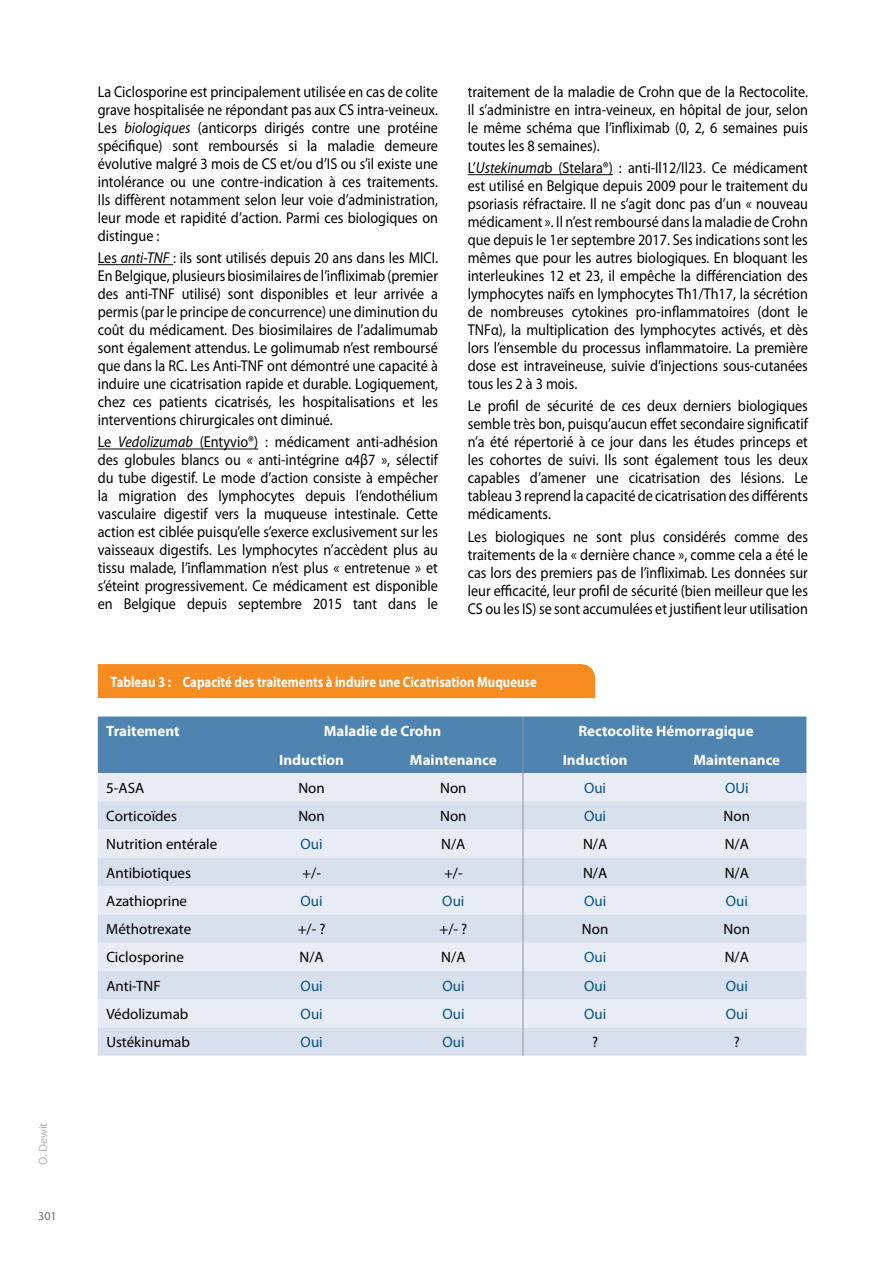
<style>
.page{position:relative;width:893px;height:1263px;background:#fff}
.page>*{position:absolute;margin:0;border:0;box-sizing:border-box;transform-origin:0 0}
.t1{font:15.75px/18px "Myriad Pro";color:#000;text-align:justify;scale:.9 1}
.t2{font:15px "Myriad Pro";color:#000}
.t3{font:700 15px "Myriad Pro";color:#fff}
.t4{font:700 15px "Myriad Pro";color:#fff;scale:.85 1}
.t5{font:15px "Myriad Pro";color:#005387}
.t6{font:12px "Myriad Pro";color:#b1b4b6}
.t7{font:12px "Myriad Pro";color:#6d6e71}
.s1{font-style:italic}
</style>
<div class="page">
<hr style="left:468px;top:174px;width:145px;height:1px;background:#000">
<hr style="left:98px;top:264px;width:75px;height:1px;background:#000">
<hr style="left:98px;top:449px;width:160px;height:1px;background:#000">
<svg style="left:98px;top:716px;width:708px;height:340px;background:#c7d5e5"></svg>
<div style="left:98px;top:664px;width:497px;height:34px;background:#f68b1f"></div>
<p class="t6" style="left:36px;top:1165px;width:44px;rotate:-90deg">O. Dewit</p>
<p class="t7" style="left:38px;top:1209px;width:20px">301</p>
<p class="t1" style="left:98px;top:82px;width:379px">La Ciclosporine est principalement utilisée en cas de colite grave hospitalisée ne répondant pas aux CS intra-veineux.<br>Les <span class="s1">biologiques</span> (anticorps dirigés contre une protéine spécifique) sont remboursés si la maladie demeure évolutive malgré 3 mois de CS et/ou d’IS ou s’il existe une intolérance ou une contre-indication à ces traitements.<br>Ils diffèrent notamment selon leur voie d’administration, leur mode et rapidité d’action. Parmi ces biologiques on distingue :</p>
<p class="t1" style="left:98px;top:249px;width:379px">Les <span class="s1">anti-TNF</span> : ils sont utilisés depuis 20 ans dans les MICI.<br>En Belgique, plusieurs biosimilaires de l’infliximab (premier des anti-TNF utilisé) sont disponibles et leur arrivée a permis (par le principe de concurrence) une diminution du coût du médicament. Des biosimilaires de l’adalimumab sont également attendus. Le golimumab n’est remboursé que dans la RC. Les Anti-TNF ont démontré une capacité à induire une cicatrisation rapide et durable. Logiquement, chez ces patients cicatrisés, les hospitalisations et les interventions chirurgicales ont diminué.</p>
<p class="t1" style="left:98px;top:433px;width:379px">Le <span class="s1">Vedolizumab</span> (Entyvio®) : médicament anti-adhésion des globules blancs ou « anti-intégrine α4β7 », sélectif du tube digestif. Le mode d’action consiste à empêcher la migration des lymphocytes depuis l’endothélium vasculaire digestif vers la muqueuse intestinale. Cette action est ciblée puisqu’elle s’exerce exclusivement sur les vaisseaux digestifs. Les lymphocytes n’accèdent plus au tissu malade, l’inflammation n’est plus « entretenue » et s’éteint progressivement. Ce médicament est disponible en Belgique depuis septembre 2015 tant dans le</p>
<p class="t1" style="left:468px;top:82px;width:380px">traitement de la maladie de Crohn que de la Rectocolite.<br>Il s’administre en intra-veineux, en hôpital de jour, selon le même schéma que l’infliximab (0, 2, 6 semaines puis toutes les 8 semaines).</p>
<p class="t1" style="left:468px;top:159px;width:380px">L’<span class="s1">Ustekinuma</span>b (Stelara®) : anti-Il12/Il23. Ce médicament est utilisé en Belgique depuis 2009 pour le traitement du psoriasis réfractaire. Il ne s’agit donc pas d’un « nouveau médicament ». Il n’est remboursé dans la maladie de Crohn que depuis le 1er septembre 2017. Ses indications sont les mêmes que pour les autres biologiques. En bloquant les interleukines 12 et 23, il empêche la différenciation des lymphocytes naïfs en lymphocytes Th1/Th17, la sécrétion de nombreuses cytokines pro-inflammatoires (dont le TNFα), la multiplication des lymphocytes activés, et dès lors l’ensemble du processus inflammatoire. La première dose est intraveineuse, suivie d’injections sous-cutanées tous les 2 à 3 mois.</p>
<p class="t1" style="left:468px;top:397px;width:379px">Le profil de sécurité de ces deux derniers biologiques semble très bon, puisqu’aucun effet secondaire significatif n’a été répertorié à ce jour dans les études princeps et les cohortes de suivi. Ils sont également tous les deux capables d’amener une cicatrisation des lésions. Le tableau 3 reprend la capacité de cicatrisation des différents médicaments.</p>
<p class="t1" style="left:468px;top:527px;width:379px">Les biologiques ne sont plus considérés comme des traitements de la « dernière chance », comme cela a été le cas lors des premiers pas de l’infliximab. Les données sur leur efficacité, leur profil de sécurité (bien meilleur que les CS ou les IS) se sont accumulées et justifient leur utilisation</p>
<p class="t4" style="left:111px;top:672px;width:503px">Tableau 3 : Capacité des traitements à induire une Cicatrisation Muqueuse</p>
<p class="t3" style="left:106px;top:721px;width:75px">Traitement</p>
<p class="t3" style="left:324px;top:721px;width:119px">Maladie de Crohn</p>
<p class="t3" style="left:578px;top:721px;width:177px">Rectocolite Hémorragique</p>
<p class="t3" style="left:279px;top:750px;width:66px">Induction</p>
<p class="t3" style="left:410px;top:750px;width:88px">Maintenance</p>
<p class="t3" style="left:563px;top:750px;width:66px">Induction</p>
<p class="t3" style="left:693px;top:750px;width:88px">Maintenance</p>
<p class="t2" style="left:106px;top:778px;width:39px">5-ASA</p>
<p class="t2" style="left:298px;top:778px;width:28px">Non</p>
<p class="t2" style="left:440px;top:778px;width:28px">Non</p>
<p class="t5" style="left:584px;top:778px;width:24px">Oui</p>
<p class="t5" style="left:725px;top:778px;width:25px">OUi</p>
<p class="t2" style="left:106px;top:807px;width:72px">Corticoïdes</p>
<p class="t2" style="left:298px;top:807px;width:28px">Non</p>
<p class="t2" style="left:440px;top:807px;width:28px">Non</p>
<p class="t5" style="left:584px;top:807px;width:24px">Oui</p>
<p class="t2" style="left:724px;top:807px;width:28px">Non</p>
<p class="t2" style="left:106px;top:835px;width:113px">Nutrition entérale</p>
<p class="t5" style="left:301px;top:835px;width:24px">Oui</p>
<p class="t2" style="left:441px;top:835px;width:26px">N/A</p>
<p class="t2" style="left:583px;top:835px;width:26px">N/A</p>
<p class="t2" style="left:725px;top:835px;width:26px">N/A</p>
<p class="t2" style="left:106px;top:863px;width:86px">Antibiotiques</p>
<p class="t2" style="left:302px;top:863px;width:20px">+/-</p>
<p class="t2" style="left:444px;top:863px;width:20px">+/-</p>
<p class="t2" style="left:583px;top:863px;width:26px">N/A</p>
<p class="t2" style="left:725px;top:863px;width:26px">N/A</p>
<p class="t2" style="left:106px;top:891px;width:82px">Azathioprine</p>
<p class="t5" style="left:301px;top:891px;width:24px">Oui</p>
<p class="t5" style="left:442px;top:891px;width:24px">Oui</p>
<p class="t5" style="left:584px;top:891px;width:24px">Oui</p>
<p class="t5" style="left:726px;top:891px;width:24px">Oui</p>
<p class="t2" style="left:106px;top:920px;width:86px">Méthotrexate</p>
<p class="t2" style="left:298px;top:920px;width:29px">+/- ?</p>
<p class="t2" style="left:439px;top:920px;width:29px">+/- ?</p>
<p class="t2" style="left:582px;top:920px;width:28px">Non</p>
<p class="t2" style="left:724px;top:920px;width:28px">Non</p>
<p class="t2" style="left:106px;top:948px;width:79px">Ciclosporine</p>
<p class="t2" style="left:300px;top:948px;width:26px">N/A</p>
<p class="t2" style="left:441px;top:948px;width:26px">N/A</p>
<p class="t5" style="left:584px;top:948px;width:24px">Oui</p>
<p class="t2" style="left:725px;top:948px;width:26px">N/A</p>
<p class="t2" style="left:106px;top:976px;width:56px">Anti-TNF</p>
<p class="t5" style="left:301px;top:976px;width:24px">Oui</p>
<p class="t5" style="left:442px;top:976px;width:24px">Oui</p>
<p class="t5" style="left:584px;top:976px;width:24px">Oui</p>
<p class="t5" style="left:726px;top:976px;width:24px">Oui</p>
<p class="t2" style="left:106px;top:1005px;width:84px">Védolizumab</p>
<p class="t5" style="left:301px;top:1005px;width:24px">Oui</p>
<p class="t5" style="left:442px;top:1005px;width:24px">Oui</p>
<p class="t5" style="left:584px;top:1005px;width:24px">Oui</p>
<p class="t5" style="left:726px;top:1005px;width:24px">Oui</p>
<p class="t2" style="left:106px;top:1033px;width:85px">Ustékinumab</p>
<p class="t5" style="left:301px;top:1033px;width:24px">Oui</p>
<p class="t5" style="left:442px;top:1033px;width:24px">Oui</p>
<p class="t2" style="left:592px;top:1033px;width:8px">?</p>
<p class="t2" style="left:734px;top:1033px;width:8px">?</p>
</div>
